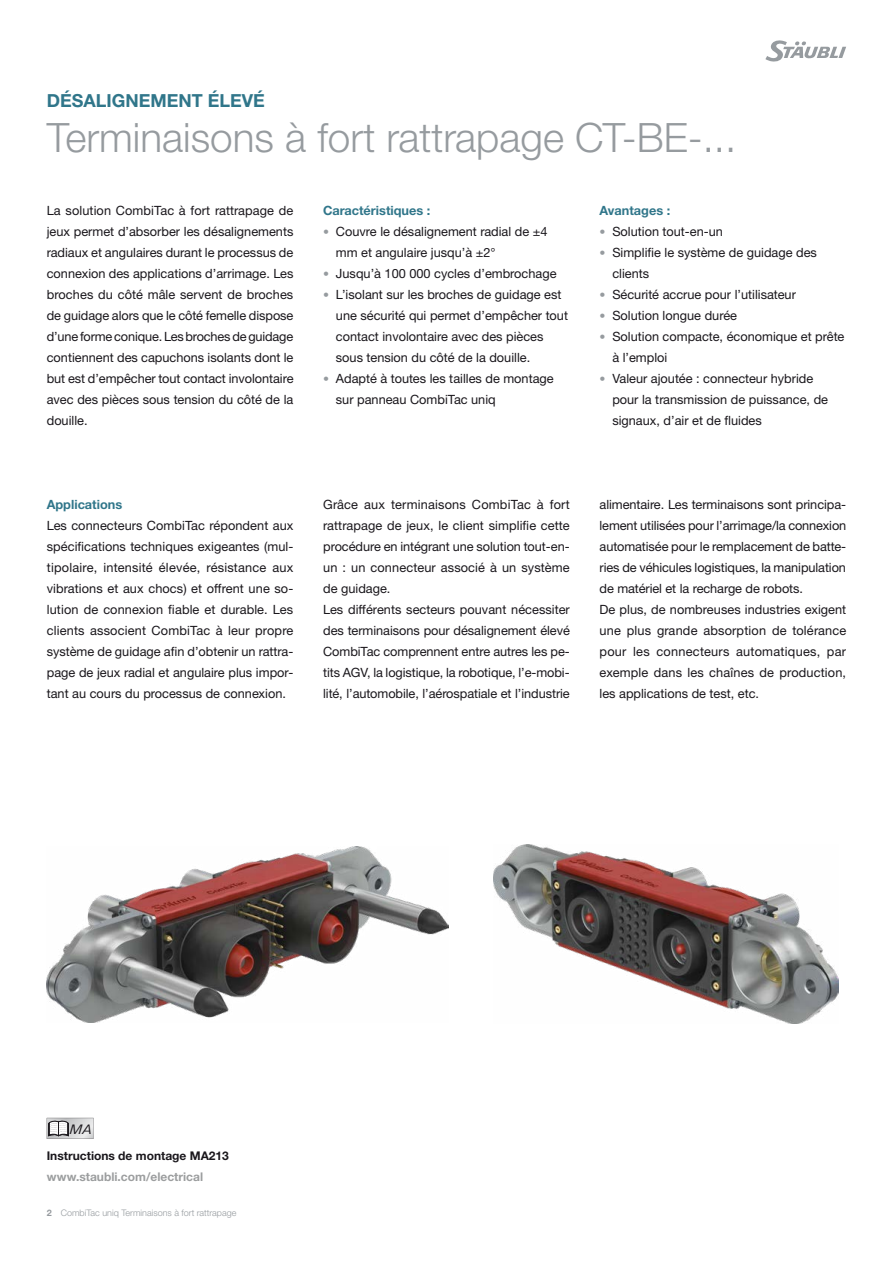
<style>
.page{position:relative;width:893px;height:1263px;background:#fff}
.page>*{position:absolute;margin:0;border:0;box-sizing:border-box;transform-origin:0 0}
.t1{font:300 40.5px "Helvetica Neue LTW1 G";color:#969b9f}
.t2{font:700 18px "Helvetica Neue LTW1 G";color:#30768a}
.t3{font:italic 13.2px "Linotype Univers 431";color:#1a171c}
.t4{font:12.75px/21px "Helvetica Neue LTW1 G";color:#1a171c}
.t5{font:700 12.75px "Helvetica Neue LTW1 G";color:#30768a}
.t6{font:700 12px "Helvetica Neue LTW1 G";color:#1a171c}
.t7{font:700 12px "Helvetica Neue LTW1 G";color:#9c9e9f}
.t8{font:300 9px "Helvetica Neue LTW1 G";color:#969b9f}
.s1{font-weight:300;font-size:12px;color:#969b9f}
.s2{font-weight:700}
</style>
<div class="page">
<svg style="left:765px;top:40px;width:81px;height:22px"></svg>
<img style="left:47px;top:846px;width:402px;height:176px">
<img style="left:494px;top:845px;width:344px;height:178px">
<svg style="left:47px;top:1118px;width:47px;height:21px"></svg>
<h2 class="t2" style="left:47px;top:89px;width:219px">DÉSALIGNEMENT ÉLEVÉ</h2>
<h1 class="t1" style="left:47px;top:113px;width:691px">Terminaisons à fort rattrapage CT-BE-...</h1>
<p class="t4" style="left:47px;top:200px;width:248px;text-align:justify">La solution CombiTac à fort rattrapage de jeux permet d’absorber les désalignements radiaux et angulaires durant le processus de connexion des applications d’arrimage. Les broches du côté mâle servent de broches de guidage alors que le côté femelle dispose d’une forme conique. Les broches de guidage contiennent des capuchons isolants dont le but est d’empêcher tout contact involontaire avec des pièces sous tension du côté de la douille.</p>
<p class="t5" style="left:323px;top:202px;width:109px">Caractéristiques :</p>
<p class="t4" style="left:336px;top:221px;width:213px;text-indent:-13px"><span class="s1">•</span> Couvre le désalignement radial de ±4 mm et angulaire jusqu’à ±2°</p>
<p class="t4" style="left:323px;top:263px;width:235px"><span class="s1">•</span> Jusqu’à 100 000 cycles d’embrochage</p>
<p class="t4" style="left:336px;top:284px;width:234px;text-indent:-13px"><span class="s1">•</span> L’isolant sur les broches de guidage est une sécurité qui permet d’empêcher tout contact involontaire avec des pièces sous tension du côté de la douille.</p>
<p class="t4" style="left:336px;top:368px;width:219px;text-indent:-13px"><span class="s1">•</span> Adapté à toutes les tailles de montage sur panneau CombiTac uniq</p>
<p class="t5" style="left:47px;top:496px;width:77px">Applications</p>
<p class="t4" style="left:47px;top:515px;width:248px;text-align:justify">Les connecteurs CombiTac répondent aux spécifications techniques exigeantes (mul&shy;tipolaire, intensité élevée, résistance aux vibrations et aux chocs) et offrent une so&shy;lution de connexion fiable et durable. Les clients associent CombiTac à leur propre système de guidage afin d’obtenir un rattra&shy;page de jeux radial et angulaire plus impor&shy;tant au cours du processus de connexion.</p>
<p class="t4" style="left:323px;top:494px;width:248px">Grâce aux terminaisons CombiTac à fort rattrapage de jeux, le client simplifie cette procédure en intégrant une solution tout-en&shy;un : un connecteur associé à un système de guidage.<br>Les différents secteurs pouvant nécessiter des terminaisons pour désalignement élevé CombiTac comprennent entre autres les pe&shy;tits AGV, la logistique, la robotique, l’e-mobi&shy;lité, l’automobile, l’aérospatiale et l’industrie</p>
<p class="t5" style="left:600px;top:202px;width:72px">Avantages :</p>
<p class="t4" style="left:600px;top:221px;width:125px"><span class="s1">•</span> Solution tout-en-un</p>
<p class="t4" style="left:612px;top:242px;width:206px;text-indent:-13px"><span class="s1">•</span> Simplifie le système de guidage des clients</p>
<p class="t4" style="left:600px;top:284px;width:198px"><span class="s1">•</span> Sécurité accrue pour l’utilisateur</p>
<p class="t4" style="left:600px;top:305px;width:139px"><span class="s1">•</span> Solution longue durée</p>
<p class="t4" style="left:612px;top:326px;width:234px;text-indent:-13px"><span class="s1">•</span> Solution compacte, économique et prête à l’emploi</p>
<p class="t4" style="left:612px;top:368px;width:217px;text-indent:-13px"><span class="s1">•</span> Valeur ajoutée : connecteur hybride pour la transmission de puissance, de signaux, d’air et de fluides</p>
<p class="t4" style="left:600px;top:494px;width:248px">alimentaire. Les terminaisons sont principa&shy;lement utilisées pour l’arrimage/la connexion automatisée pour le remplacement de batte&shy;ries de véhicules logistiques, la manipulation de matériel et la recharge de robots.<br>De plus, de nombreuses industries exigent une plus grande absorption de tolérance pour les connecteurs automatiques, par exemple dans les chaînes de production, les applications de test, etc.</p>
<p class="t3" style="left:70px;top:1122px;width:24px">MA</p>
<p class="t6" style="left:47px;top:1148px;width:184px">Instructions de montage MA213</p>
<p class="t7" style="left:47px;top:1169px;width:158px">www.staubli.com/electrical</p>
<p class="t8" style="left:47px;top:1207px;width:191px"><span class="s2">2</span> CombiTac uniq Terminaisons à fort rattrapage</p>
</div>
